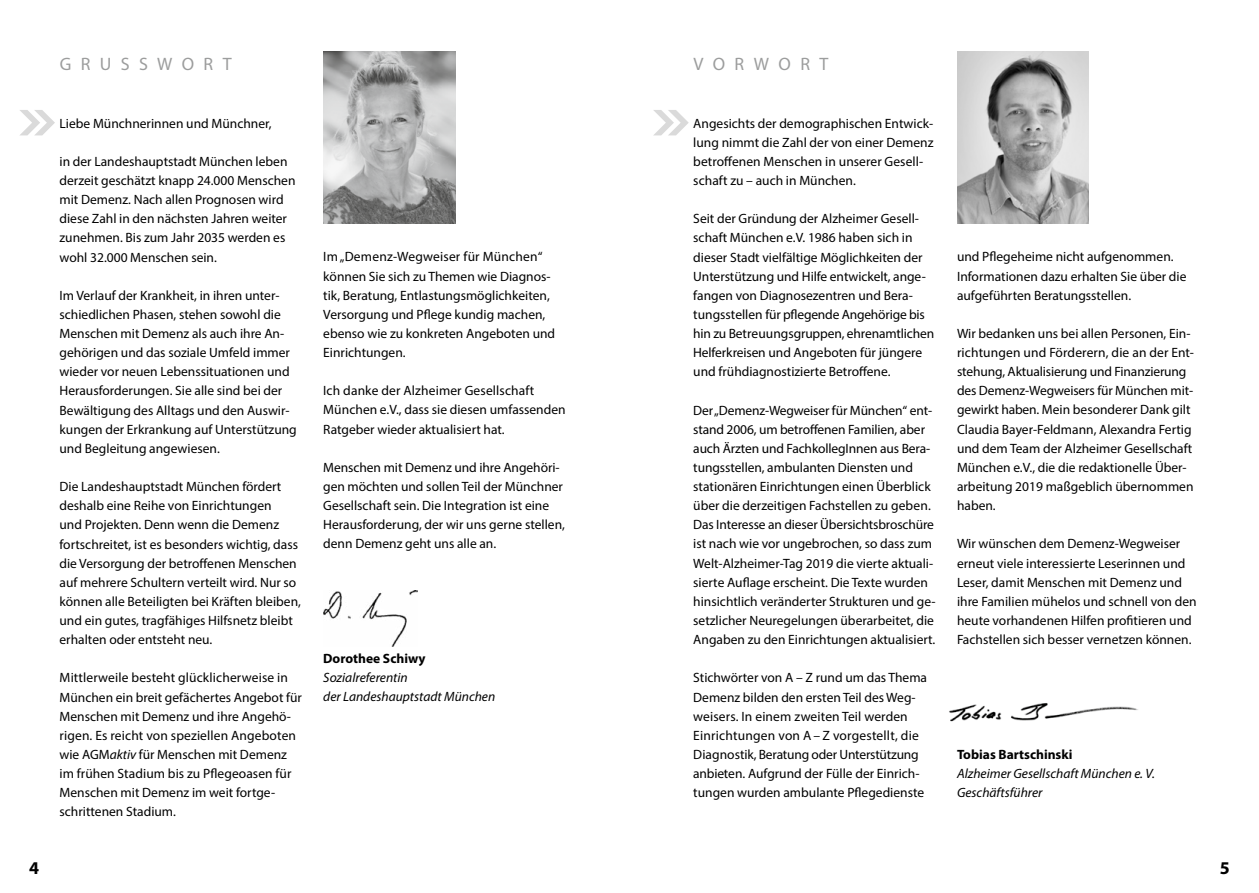
<style>
.page{position:relative;width:1259px;height:893px;background:#fff}
.page>*{position:absolute;margin:0;border:0;box-sizing:border-box;transform-origin:0 0}
.t1{font:18px "Myriad Pro";letter-spacing:.52em;color:#9c9d9d}
.t2{font:700 18px "Myriad Pro";color:#000}
.t3{font:13.5px/19.2px "Myriad Pro";color:#000}
.t4{font:italic 13.5px/19.2px "Myriad Pro";color:#000}
.t5{font:700 13.5px "Myriad Pro";color:#000}
.s1{font-style:italic}
</style>
<div class="page">
<img style="left:323px;top:590px;width:94px;height:57px">
<img style="left:957px;top:51px;width:132px;height:172px">
<img style="left:323px;top:51px;width:132px;height:172px">
<img style="left:949px;top:703px;width:189px;height:19px">
<svg style="left:653px;top:110px;width:36px;height:25px"></svg>
<svg style="left:20px;top:110px;width:35px;height:25px"></svg>
<h1 class="t2" style="left:29px;top:856px;width:11px">4</h1>
<h1 class="t1" style="left:60px;top:53px;width:174px">GRUSSWORT</h1>
<p class="t3" style="left:60px;top:113px;width:214px">Liebe Münchnerinnen und Münchner,</p>
<p class="t3" style="left:60px;top:151px;width:237px">in der Landeshauptstadt München leben derzeit geschätzt knapp 24.000 Menschen mit Demenz. Nach allen Prognosen wird diese Zahl in den nächsten Jahren weiter zunehmen. Bis zum Jahr 2035 werden es wohl 32.000 Menschen sein.</p>
<p class="t3" style="left:60px;top:285px;width:239px">Im Verlauf der Krankheit, in ihren unter&shy;schiedlichen Phasen, stehen sowohl die Menschen mit Demenz als auch ihre An&shy;gehörigen und das soziale Umfeld immer wieder vor neuen Lebenssituationen und Herausforderungen. Sie alle sind bei der Bewältigung des Alltags und den Auswir&shy;kungen der Erkrankung auf Unterstützung und Begleitung angewiesen.</p>
<p class="t3" style="left:60px;top:477px;width:243px">Die Landeshauptstadt München fördert deshalb eine Reihe von Einrichtungen<br>und Projekten. Denn wenn die Demenz fortschreitet, ist es besonders wichtig, dass die Versorgung der betroffenen Menschen auf mehrere Schultern verteilt wird. Nur so können alle Beteiligten bei Kräften bleiben, und ein gutes, tragfähiges Hilfsnetz bleibt erhalten oder entsteht neu.</p>
<p class="t3" style="left:60px;top:668px;width:244px">Mittlerweile besteht glücklicherweise in München ein breit gefächertes Angebot für Menschen mit Demenz und ihre Angehö&shy;rigen. Es reicht von speziellen Angeboten wie AGM<span class="s1">aktiv</span> für Menschen mit Demenz im frühen Stadium bis zu Pflegeoasen für Menschen mit Demenz im weit fortge&shy;schrittenen Stadium.</p>
<p class="t3" style="left:323px;top:247px;width:233px">Im „Demenz-Wegweiser für München“ können Sie sich zu Themen wie Diagnos&shy;tik, Beratung, Entlastungsmöglichkeiten, Versorgung und Pflege kundig machen, ebenso wie zu konkreten Angeboten und Einrichtungen.</p>
<p class="t3" style="left:323px;top:381px;width:244px">Ich danke der Alzheimer Gesellschaft<br>München e.V., dass sie diesen umfassenden<br>Ratgeber wieder aktualisiert hat.</p>
<p class="t3" style="left:323px;top:458px;width:243px">Menschen mit Demenz und ihre Angehöri&shy;gen möchten und sollen Teil der Münchner Gesellschaft sein. Die Integration ist eine Herausforderung, der wir uns gerne stellen, denn Demenz geht uns alle an.</p>
<p class="t5" style="left:323px;top:650px;width:104px">Dorothee Schiwy</p>
<p class="t4" style="left:323px;top:668px;width:173px">Sozialreferentin<br>der Landeshauptstadt München</p>
<h1 class="t1" style="left:693px;top:53px;width:136px">VORWORT</h1>
<p class="t3" style="left:693px;top:113px;width:242px">Angesichts der demographischen Entwick&shy;lung nimmt die Zahl der von einer Demenz betroffenen Menschen in unserer Gesell&shy;schaft zu – auch in München.</p>
<p class="t3" style="left:693px;top:209px;width:243px">Seit der Gründung der Alzheimer Gesell&shy;schaft München e.V. 1986 haben sich in dieser Stadt vielfältige Möglichkeiten der Unterstützung und Hilfe entwickelt, ange&shy;fangen von Diagnosezentren und Bera&shy;tungsstellen für pflegende Angehörige bis hin zu Betreuungsgruppen, ehrenamtlichen Helferkreisen und Angeboten für jüngere und frühdiagnostizierte Betroffene.</p>
<p class="t3" style="left:693px;top:400px;width:244px">Der „Demenz-Wegweiser für München“ ent&shy;stand 2006, um betroffenen Familien, aber auch Ärzten und FachkollegInnen aus Bera&shy;tungsstellen, ambulanten Diensten und stationären Einrichtungen einen Überblick über die derzeitigen Fachstellen zu geben.<br>Das Interesse an dieser Übersichtsbroschüre ist nach wie vor ungebrochen, so dass zum Welt-Alzheimer-Tag 2019 die vierte aktuali&shy;sierte Auflage erscheint. Die Texte wurden hinsichtlich veränderter Strukturen und ge&shy;setzlicher Neuregelungen überarbeitet, die Angaben zu den Einrichtungen aktualisiert.</p>
<p class="t3" style="left:693px;top:668px;width:235px">Stichwörter von A – Z rund um das Thema Demenz bilden den ersten Teil des Weg&shy;weisers. In einem zweiten Teil werden Einrichtungen von A – Z vorgestellt, die Diagnostik, Beratung oder Unterstützung anbieten. Aufgrund der Fülle der Einrich&shy;tungen wurden ambulante Pflegedienste</p>
<p class="t3" style="left:957px;top:247px;width:231px">und Pflegeheime nicht aufgenommen.<br>Informationen dazu erhalten Sie über die aufgeführten Beratungsstellen.</p>
<p class="t3" style="left:957px;top:324px;width:238px">Wir bedanken uns bei allen Personen, Ein&shy;richtungen und Förderern, die an der Ent&shy;stehung, Aktualisierung und Finanzierung des Demenz-Wegweisers für München mit&shy;gewirkt haben. Mein besonderer Dank gilt Claudia Bayer-Feldmann, Alexandra Fertig und dem Team der Alzheimer Gesellschaft München e.V., die die redaktionelle Über&shy;arbeitung 2019 maßgeblich übernommen haben.</p>
<p class="t3" style="left:957px;top:534px;width:241px">Wir wünschen dem Demenz-Wegweiser erneut viele interessierte Leserinnen und Leser, damit Menschen mit Demenz und ihre Familien mühelos und schnell von den heute vorhandenen Hilfen profitieren und Fachstellen sich besser vernetzen können.</p>
<p class="t5" style="left:957px;top:745px;width:117px">Tobias Bartschinski</p>
<p class="t4" style="left:957px;top:764px;width:199px">Alzheimer Gesellschaft München e. V.<br>Geschäftsführer</p>
<h1 class="t2" style="left:1220px;top:856px;width:11px">5</h1>
</div>
